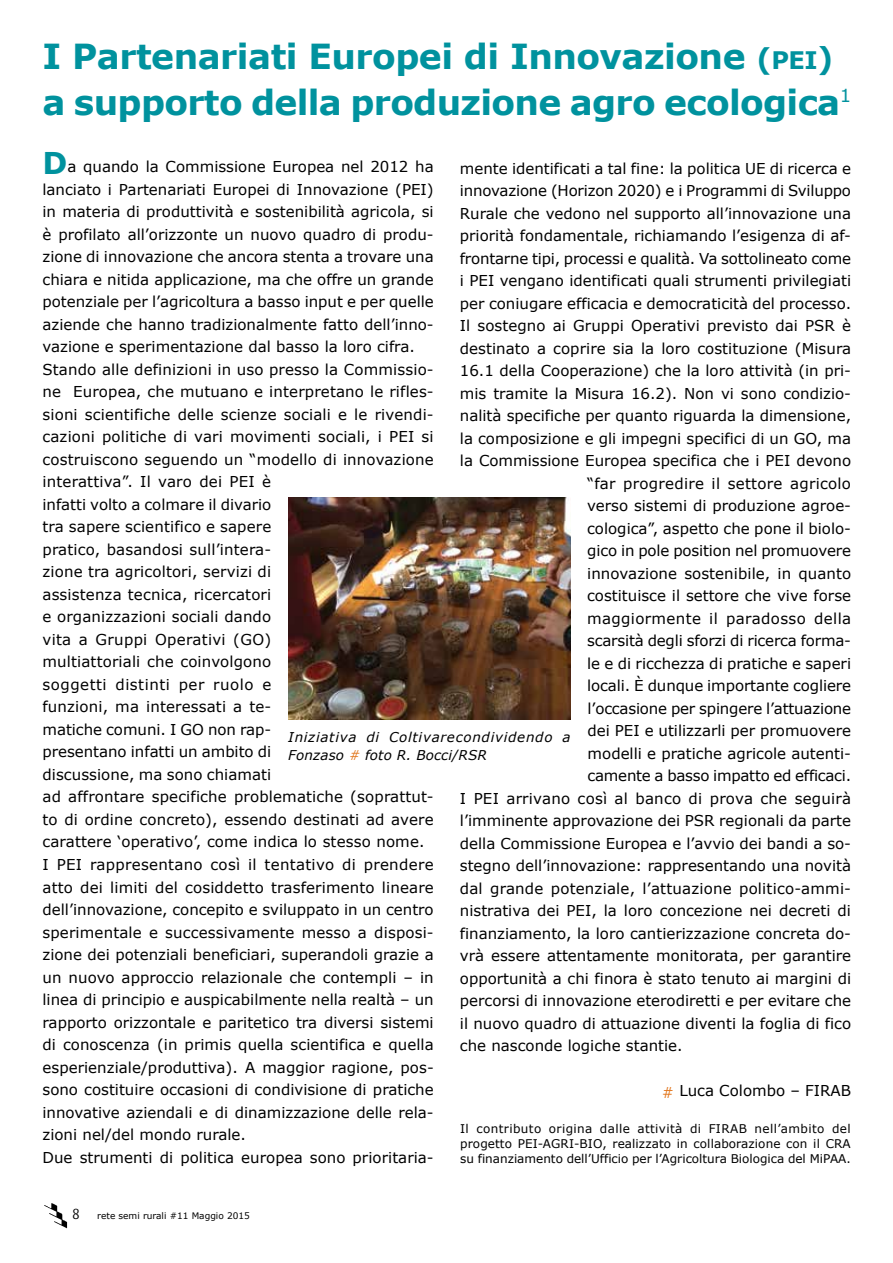
<style>
.page{position:relative;width:893px;height:1263px;background:#fff}
.page>*{position:absolute;margin:0;border:0;box-sizing:border-box;transform-origin:0 0}
.t1{font:700 34.5px/46.5px "Verdana";letter-spacing:-.015em;color:#00929e}
.t2{font:15px/22.5px "Verdana";color:#000}
.t3{font:15px "Verdana";letter-spacing:.02em;color:#000}
.t4{font:15px "Verdana";letter-spacing:.025em;color:#000}
.t5{font:italic 13.5px/18px "Verdana";letter-spacing:.05em;color:#000}
.t6{font:12px/15px "Verdana";color:#000;text-align:justify}
.t7{font:9px "Verdana";color:#000}
.s1{font-size:28.5px}
.s2{font-size:24.15px}
.s3{font-size:30px}
.s4{font-weight:700;font-size:30px;color:#00929e}
.s5{color:#e2771e}
.s6{font-family:"Csuni OTF";font-weight:300;font-size:16.5px}
</style>
<div class="page">
<img style="left:44px;top:1203px;width:24px;height:26px">
<img style="left:288px;top:497px;width:282px;height:222px">
<h1 class="t1" style="left:43px;top:33px;width:810px">I Partenariati Europei di Innovazione <span class="s1">(</span><span class="s2">pei</span><span class="s3">) </span>a supporto della produzione agro ecologica<sup>1</sup></h1>
<p class="t2" style="left:43px;top:156px;width:393px"><span class="s4">D</span>a quando la Commissione Europea nel 2012 ha lanciato i Partenariati Europei di Innovazione (PEI) in materia di produttività e sostenibilità agricola, si è profilato all’orizzonte un nuovo quadro di produ&shy;zione di innovazione che ancora stenta a trovare una chiara e nitida applicazione, ma che offre un grande potenziale per l’agricoltura a basso input e per quelle aziende che hanno tradizionalmente fatto dell’inno&shy;vazione e sperimentazione dal basso la loro cifra.<br>Stando alle definizioni in uso presso la Commissio&shy;ne Europea, che mutuano e interpretano le rifles&shy;sioni scientifiche delle scienze sociali e le rivendi&shy;cazioni politiche di vari movimenti sociali, i PEI si costruiscono seguendo un “modello di innovazione interattiva”. Il varo dei PEI è<br>infatti volto a colmare il divario<br>tra sapere scientifico e sapere<br>pratico, basandosi sull’intera-<br>zione tra agricoltori, servizi di<br>assistenza tecnica, ricercatori<br>e organizzazioni sociali dando<br>vita a Gruppi Operativi (GO)<br>multiattoriali che coinvolgono<br>soggetti distinti per ruolo e<br>funzioni, ma interessati a te-<br>matiche comuni. I GO non rap-<br>presentano infatti un ambito di<br>discussione, ma sono chiamati<br>ad affrontare specifiche problematiche (soprattut&shy;to di ordine concreto), essendo destinati ad avere carattere ‘operativo’, come indica lo stesso nome.<br>I PEI rappresentano così il tentativo di prendere atto dei limiti del cosiddetto trasferimento lineare dell’innovazione, concepito e sviluppato in un centro sperimentale e successivamente messo a disposi&shy;zione dei potenziali beneficiari, superandoli grazie a un nuovo approccio relazionale che contempli – in linea di principio e auspicabilmente nella realtà – un rapporto orizzontale e paritetico tra diversi sistemi di conoscenza (in primis quella scientifica e quella esperienziale/produttiva). A maggior ragione, pos&shy;sono costituire occasioni di condivisione di pratiche innovative aziendali e di dinamizzazione delle rela&shy;zioni nel/del mondo rurale.<br>Due strumenti di politica europea sono prioritaria-</p>
<p class="t2" style="left:460px;top:157px;width:393px">mente identificati a tal fine: la politica UE di ricerca e</p>
<p class="t2" style="left:460px;top:180px;width:393px">innovazione (Horizon 2020) e i Programmi di Sviluppo</p>
<p class="t2" style="left:460px;top:202px;width:393px">Rurale che vedono nel supporto all’innovazione una</p>
<p class="t2" style="left:460px;top:225px;width:393px">priorità fondamentale, richiamando l’esigenza di af-</p>
<p class="t2" style="left:460px;top:247px;width:393px">frontarne tipi, processi e qualità. Va sottolineato come</p>
<p class="t2" style="left:460px;top:270px;width:393px">i PEI vengano identificati quali strumenti privilegiati</p>
<p class="t2" style="left:460px;top:292px;width:393px">per coniugare efficacia e democraticità del processo.</p>
<p class="t2" style="left:460px;top:315px;width:393px">Il sostegno ai Gruppi Operativi previsto dai PSR è</p>
<p class="t2" style="left:460px;top:337px;width:393px">destinato a coprire sia la loro costituzione (Misura</p>
<p class="t2" style="left:460px;top:360px;width:393px">16.1 della Cooperazione) che la loro attività (in pri-</p>
<p class="t2" style="left:460px;top:382px;width:393px">mis tramite la Misura 16.2). Non vi sono condizio-</p>
<p class="t2" style="left:460px;top:405px;width:393px">nalità specifiche per quanto riguarda la dimensione,</p>
<p class="t2" style="left:460px;top:427px;width:393px">la composizione e gli impegni specifici di un GO, ma</p>
<p class="t2" style="left:460px;top:450px;width:393px">la Commissione Europea specifica che i PEI devono</p>
<p class="t3" style="left:587px;top:474px;width:265px">“far progredire il settore agricolo</p>
<p class="t2" style="left:587px;top:495px;width:265px">verso sistemi di produzione agroe-</p>
<p class="t2" style="left:587px;top:517px;width:265px">cologica”, aspetto che pone il biolo-</p>
<p class="t2" style="left:587px;top:540px;width:265px">gico in pole position nel promuovere</p>
<p class="t2" style="left:587px;top:562px;width:265px">innovazione sostenibile, in quanto</p>
<p class="t2" style="left:587px;top:585px;width:265px">costituisce il settore che vive forse</p>
<p class="t4" style="left:587px;top:609px;width:265px">maggiormente il paradosso della</p>
<p class="t2" style="left:587px;top:630px;width:265px">scarsità degli sforzi di ricerca forma-</p>
<p class="t2" style="left:587px;top:652px;width:265px">le e di ricchezza di pratiche e saperi</p>
<p class="t2" style="left:587px;top:675px;width:265px">locali. È dunque importante cogliere</p>
<p class="t2" style="left:588px;top:697px;width:265px">l’occasione per spingere l’attuazione</p>
<p class="t2" style="left:588px;top:720px;width:265px">dei PEI e utilizzarli per promuovere</p>
<p class="t2" style="left:588px;top:742px;width:265px">modelli e pratiche agricole autenti-</p>
<p class="t2" style="left:588px;top:765px;width:265px">camente a basso impatto ed efficaci.</p>
<p class="t2" style="left:460px;top:787px;width:393px">I PEI arrivano così al banco di prova che seguirà</p>
<p class="t2" style="left:460px;top:810px;width:393px">l’imminente approvazione dei PSR regionali da parte</p>
<p class="t2" style="left:460px;top:832px;width:393px">della Commissione Europea e l’avvio dei bandi a so-</p>
<p class="t2" style="left:460px;top:855px;width:393px">stegno dell’innovazione: rappresentando una novità</p>
<p class="t2" style="left:460px;top:877px;width:393px">dal grande potenziale, l’attuazione politico-ammi-</p>
<p class="t2" style="left:460px;top:900px;width:393px">nistrativa dei PEI, la loro concezione nei decreti di</p>
<p class="t2" style="left:460px;top:922px;width:393px">finanziamento, la loro cantierizzazione concreta do-</p>
<p class="t2" style="left:460px;top:945px;width:393px">vrà essere attentamente monitorata, per garantire</p>
<p class="t2" style="left:460px;top:967px;width:393px">opportunità a chi finora è stato tenuto ai margini di</p>
<p class="t2" style="left:460px;top:990px;width:393px">percorsi di innovazione eterodiretti e per evitare che</p>
<p class="t2" style="left:460px;top:1012px;width:393px">il nuovo quadro di attuazione diventi la foglia di fico</p>
<p class="t2" style="left:460px;top:1035px;width:224px">che nasconde logiche stantie.</p>
<p class="t2" style="left:662px;top:1080px;width:191px"><span class="s5">#</span> Luca Colombo – FIRAB</p>
<p class="t5" style="left:288px;top:729px;width:284px">Iniziativa di Coltivarecondividendo a<br>Fonzaso <span class="s5">#</span> foto R. Bocci/RSR</p>
<p class="t6" style="left:460px;top:1121px;width:392px">Il contributo origina dalle attività di FIRAB nell’ambito del progetto PEI-AGRI-BIO, realizzato in collaborazione con il CRA su finanziamento dell’Ufficio per l’Agricoltura Biologica del MiPAA.</p>
<p class="t7" style="left:72px;top:1210px;width:179px"><span class="s6">8</span> rete semi rurali #11 Maggio 2015</p>
</div>
